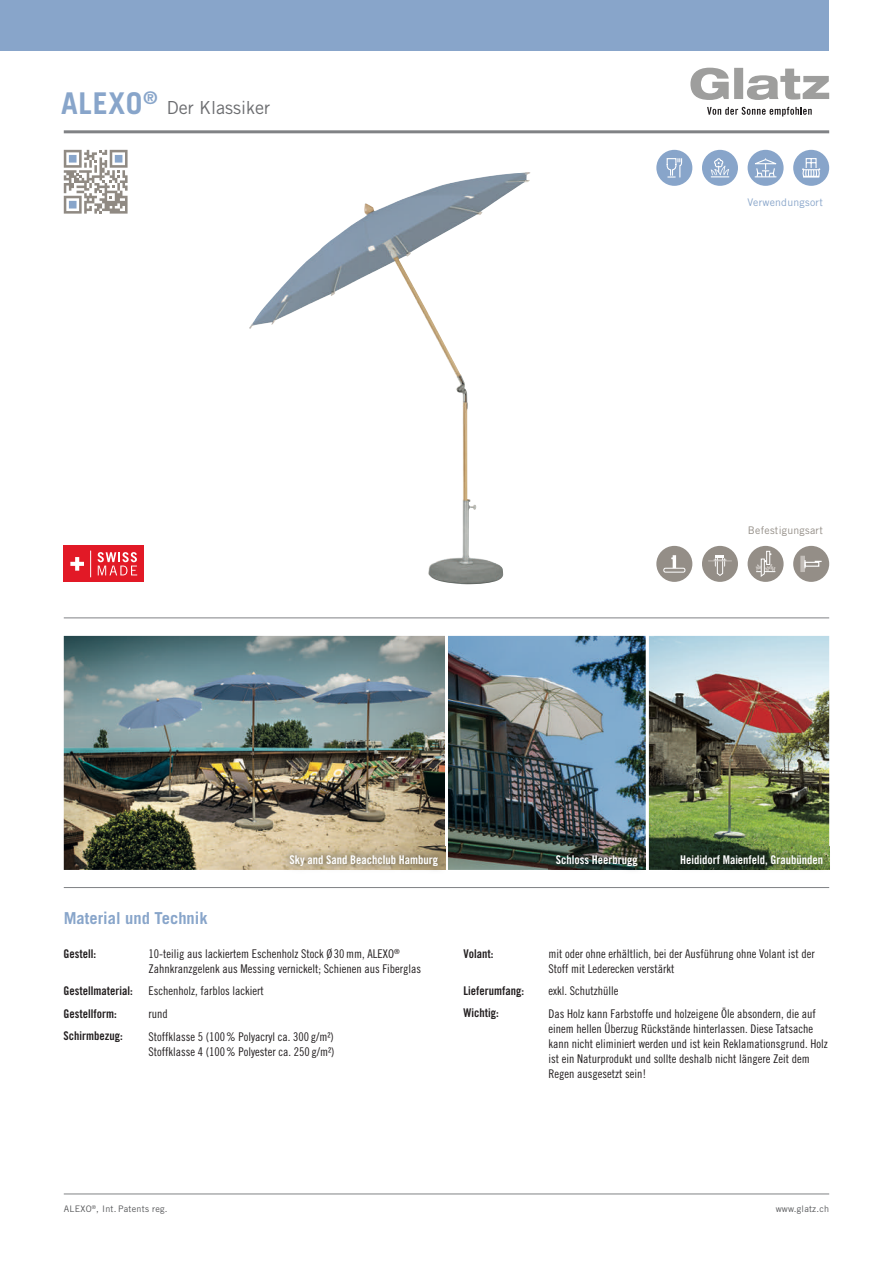
<style>
.page{position:relative;width:893px;height:1263px;background:#fff}
.page>*{position:absolute;margin:0;border:0;box-sizing:border-box;transform-origin:0 0}
.t1{font:700 30px "Trade Gothic";letter-spacing:.025em;color:#88a5ca}
.t2{font:18px "Trade Gothic";color:#6c6d70}
.t3{font:700 16.5px "Trade Gothic";color:#88a5ca}
.t4{font:12px/15px "Trade Gothic Cond Eighteen";color:#231f20}
.t5{font:12px "Trade Gothic Bold Cond Twenty";color:#231f20}
.t6{font:12px "Trade Gothic Bold Cond Twenty";color:#fff}
.t7{font:10.5px "Trade Gothic";letter-spacing:.025em;color:#948e87}
.t8{font:10.5px "Trade Gothic";letter-spacing:.025em;color:#88a5ca}
.t9{font:9px "Trade Gothic";letter-spacing:.025em;color:#57585a}
</style>
<div class="page">
<img style="left:64px;top:636px;width:381px;height:234px">
<img style="left:448px;top:636px;width:198px;height:234px">
<img style="left:649px;top:636px;width:180px;height:234px">
<img style="left:249px;top:172px;width:276px;height:412px">
<div style="left:0;top:0;width:829px;height:51px;background:#88a5ca"></div>
<hr style="left:64px;top:130px;width:765px;height:3px;background:#808285">
<hr style="left:64px;top:617px;width:765px;height:1px;background:#808285">
<hr style="left:64px;top:887px;width:765px;height:1px;background:#808285">
<hr style="left:64px;top:1193px;width:765px;height:1px;background:#808285">
<div style="left:656px;top:546px;width:36px;height:36px;background:#948e87;border-radius:50%"></div>
<div style="left:663px;top:568px;width:22px;height:4px;border:1px solid #fff;border-radius:2px"></div>
<svg style="left:671px;top:555px;width:5px;height:13px"></svg>
<div style="left:748px;top:546px;width:36px;height:36px;background:#948e87;border-radius:50%"></div>
<div style="left:766px;top:551px;width:4px;height:14px;border:1px solid #fff"></div>
<svg style="left:755px;top:553px;width:21px;height:24px"></svg>
<div style="left:793px;top:546px;width:36px;height:36px;background:#948e87;border-radius:50%"></div>
<div style="left:800px;top:556px;width:5px;height:16px;background:#c3beb9"></div>
<div style="left:804px;top:562px;width:15px;height:5px;border:1px solid #fff"></div>
<div style="left:64px;top:546px;width:80px;height:36px;background:#e21926"></div>
<svg style="left:97px;top:552px;width:40px;height:23px"></svg>
<svg style="left:90px;top:551px;width:1px;height:26px"></svg>
<svg style="left:70px;top:557px;width:14px;height:14px"></svg>
<div style="left:656px;top:150px;width:36px;height:36px;background:#88a5ca;border-radius:50%"></div>
<svg style="left:666px;top:158px;width:17px;height:20px"></svg>
<div style="left:702px;top:150px;width:36px;height:36px;background:#88a5ca;border-radius:50%"></div>
<svg style="left:711px;top:158px;width:18px;height:19px"></svg>
<div style="left:748px;top:150px;width:36px;height:36px;background:#88a5ca;border-radius:50%"></div>
<svg style="left:754px;top:158px;width:27px;height:20px"></svg>
<div style="left:793px;top:150px;width:36px;height:36px;background:#88a5ca;border-radius:50%"></div>
<svg style="left:802px;top:158px;width:18px;height:20px"></svg>
<svg style="left:64px;top:150px;width:64px;height:64px"></svg>
<div style="left:702px;top:546px;width:36px;height:36px;background:#948e87;border-radius:50%"></div>
<svg style="left:708px;top:555px;width:24px;height:21px"></svg>
<svg style="left:690px;top:68px;width:139px;height:32px"></svg>
<svg style="left:707px;top:107px;width:105px;height:10px"></svg>
<img style="left:548px;top:847px;width:97px;height:23px">
<img style="left:282px;top:847px;width:163px;height:23px">
<img style="left:829px;top:846px;width:1px;height:24px">
<img style="left:672px;top:846px;width:157px;height:24px">
<h1 class="t1" style="left:61px;top:85px;width:98px">ALEXO<sup>®</sup></h1>
<h2 class="t2" style="left:167px;top:97px;width:105px">Der Klassiker</h2>
<p class="t8" style="left:747px;top:196px;width:77px">Verwendungsort</p>
<p class="t7" style="left:748px;top:524px;width:76px">Befestigungsart</p>
<p class="t6" style="left:289px;top:852px;width:150px">Sky and Sand Beachclub Hamburg</p>
<p class="t6" style="left:556px;top:852px;width:83px">Schloss Heerbrugg</p>
<p class="t6" style="left:680px;top:852px;width:145px">Heididorf Maienfeld, Graubünden</p>
<h3 class="t3" style="left:64px;top:908px;width:145px">Material und Technik</h3>
<p class="t5" style="left:63px;top:946px;width:34px">Gestell:</p>
<p class="t4" style="left:148px;top:946px;width:274px">10-teilig aus lackiertem Eschenholz Stock Ø 30 mm, ALEXO<sup>®<br></sup>Zahnkranzgelenk aus Messing vernickelt; Schienen aus Fiberglas</p>
<p class="t5" style="left:63px;top:983px;width:71px">Gestellmaterial:</p>
<p class="t4" style="left:148px;top:983px;width:117px">Eschenholz, farblos lackiert</p>
<p class="t5" style="left:63px;top:1006px;width:55px">Gestellform:</p>
<p class="t4" style="left:148px;top:1006px;width:21px">rund</p>
<p class="t5" style="left:63px;top:1029px;width:61px">Schirmbezug:</p>
<p class="t4" style="left:148px;top:1029px;width:188px">Stoffklasse 5 (100 % Polyacryl ca. 300 g/m²)<br>Stoffklasse 4 (100 % Polyester ca. 250 g/m²)</p>
<p class="t5" style="left:463px;top:946px;width:31px">Volant:</p>
<p class="t4" style="left:549px;top:946px;width:268px">mit oder ohne erhältlich, bei der Ausführung ohne Volant ist der<br>Stoff mit Lederecken verstärkt</p>
<p class="t5" style="left:463px;top:983px;width:62px">Lieferumfang:</p>
<p class="t4" style="left:549px;top:983px;width:71px">exkl. Schutzhülle</p>
<p class="t5" style="left:463px;top:1006px;width:37px">Wichtig:</p>
<p class="t4" style="left:549px;top:1006px;width:281px">Das Holz kann Farbstoffe und holzeigene Öle absondern, die auf einem hellen Überzug Rückstände hinterlassen. Diese Tatsache kann nicht eliminiert werden und ist kein Reklamationsgrund. Holz ist ein Naturprodukt und sollte deshalb nicht längere Zeit dem Regen ausgesetzt sein!</p>
<p class="t9" style="left:64px;top:1203px;width:105px">ALEXO<sup>®</sup>, Int. Patents reg.</p>
<p class="t9" style="left:776px;top:1203px;width:55px">www.glatz.ch</p>
</div>
